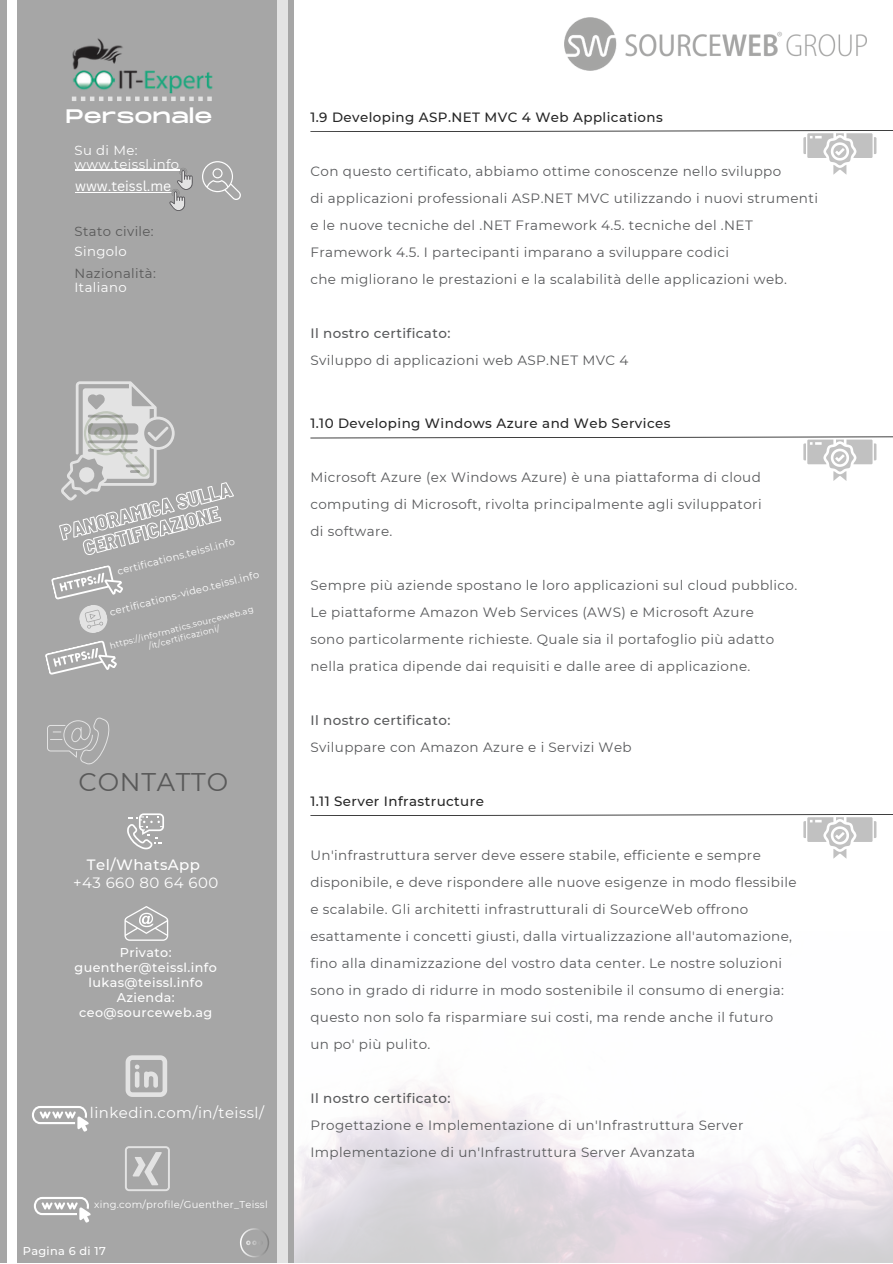
<style>
.page{position:relative;width:893px;height:1264px;background:#fff}
.page>*{position:absolute;margin:0;border:0;box-sizing:border-box;transform-origin:0 0}
.t1{font:25.5px "Montserrat";letter-spacing:.03em;color:#595959}
.t2{font:19.5px "Monument Extended";letter-spacing:.03em;color:#fff}
.t3{font:15px "Montserrat";letter-spacing:.03em;color:#fff}
.t4{font:500 15px "Montserrat";letter-spacing:.03em;color:#fff}
.t5{font:13.95px "Canva Sans";color:#fff}
.t6{font:13.5px/27px "Montserrat";letter-spacing:.03em;color:#58595b}
.t7{font:500 13.5px "Montserrat";letter-spacing:.03em;color:#262626}
.t8{font:500 13.5px "Montserrat";letter-spacing:.03em;color:#58595b}
.t9{font:13.2px/14.2px "Montserrat";letter-spacing:.03em;color:#fff}
.t10{font:13.2px "Montserrat";letter-spacing:.03em;color:#595959}
.t11{font:500 12.75px/14.9px "Montserrat";letter-spacing:.03em;color:#fff;text-align:center}
.t12{font:500 11.4px "Montserrat";letter-spacing:.03em;color:#fff}
.t13{font:10.05px "Montserrat";color:#fff}
.t14{font:9.9px "Montserrat";letter-spacing:.03em;color:#fff}
.t15{font:8.55px/9.9px "Montserrat";color:#fff;text-align:center}
</style>
<div class="page">
<div style="left:0;top:0;width:294px;height:1262px;background:#a6a6a6"></div>
<svg style="left:47px;top:717px;width:62px;height:47px"></svg>
<img style="left:72px;top:38px;width:141px;height:56px">
<svg style="left:72px;top:97px;width:140px;height:4px"></svg>
<svg style="left:240px;top:1228px;width:29px;height:30px"></svg>
<svg style="left:202px;top:161px;width:39px;height:39px"></svg>
<hr style="left:75px;top:192px;width:96px;height:1px;background:#fff">
<svg style="left:169px;top:168px;width:24px;height:43px"></svg>
<svg style="left:126px;top:1055px;width:41px;height:41px"></svg>
<svg style="left:32px;top:1106px;width:57px;height:25px"></svg>
<svg style="left:34px;top:1197px;width:57px;height:25px"></svg>
<svg style="left:125px;top:1146px;width:45px;height:45px"></svg>
<div style="left:7px;top:0;width:9px;height:1262px;background:#fff"></div>
<div style="left:277px;top:0;width:10px;height:1262px;background:#e3e3e3"></div>
<svg style="left:310px;top:130px;width:582px;height:45px"></svg>
<img style="left:564px;top:18px;width:301px;height:53px">
<svg style="left:310px;top:436px;width:582px;height:45px"></svg>
<svg style="left:310px;top:814px;width:582px;height:44px"></svg>
<svg style="left:127px;top:813px;width:37px;height:36px"></svg>
<svg style="left:124px;top:906px;width:44px;height:34px"></svg>
<svg style="left:45px;top:381px;width:189px;height:294px"></svg>
<hr style="left:75px;top:170px;width:104px;height:1px;background:#fff">
<h2 class="t2" style="left:66px;top:105px;width:148px">Personale</h2>
<p class="t9" style="left:75px;top:143px;width:106px">Su di Me: www.teissl.info</p>
<p class="t5" style="left:75px;top:176px;width:98px">www.teissl.me</p>
<p class="t10" style="left:75px;top:223px;width:81px">Stato civile:</p>
<p class="t9" style="left:75px;top:244px;width:54px">Singolo</p>
<p class="t10" style="left:75px;top:265px;width:83px">Nazionalità:</p>
<p class="t9" style="left:75px;top:280px;width:53px">Italiano</p>
<p class="t13" style="left:116px;top:565px;width:122px;rotate:-14deg">certifications.teissl.info</p>
<p class="t13" style="left:108px;top:605px;width:155px;rotate:-14deg">certifications-video.teissl.info</p>
<p class="t15" style="left:109px;top:640px;width:149px;rotate:-14deg">https://informatics.sourceweb.ag /it/certificazioni/</p>
<h1 class="t1" style="left:79px;top:766px;width:151px">CONTATTO</h1>
<p class="t4" style="left:87px;top:855px;width:115px">Tel/WhatsApp</p>
<p class="t3" style="left:73px;top:873px;width:147px">+43 660 80 64 600</p>
<p class="t4" style="left:87px;top:864px;width:115px">Tel/WhatsApp</p>
<p class="t3" style="left:73px;top:882px;width:147px">+43 660 80 64 600</p>
<p class="t11" style="left:74px;top:945px;width:144px">Privato: guenther@teissl.info lukas@teissl.info<br>Azienda: ceo@sourceweb.ag</p>
<p class="t3" style="left:90px;top:1103px;width:175px">linkedin.com/in/teissl/</p>
<p class="t14" style="left:94px;top:1198px;width:175px">xing.com/profile/Guenther_Teissl</p>
<p class="t12" style="left:23px;top:1243px;width:84px">Pagina 6 di 17</p>
<p class="t7" style="left:310px;top:109px;width:354px">1.9 Developing ASP.NET MVC 4 Web Applications</p>
<p class="t6" style="left:310px;top:157px;width:509px">Con questo certificato, abbiamo ottime conoscenze nello sviluppo<br>di applicazioni professionali ASP.NET MVC utilizzando i nuovi strumenti e le nuove tecniche del .NET Framework 4.5. tecniche del .NET Framework 4.5. I partecipanti imparano a sviluppare codici<br>che migliorano le prestazioni e la scalabilità delle applicazioni web.</p>
<p class="t8" style="left:310px;top:324px;width:141px">Il nostro certificato:</p>
<p class="t6" style="left:310px;top:346px;width:319px">Sviluppo di applicazioni web ASP.NET MVC 4</p>
<p class="t7" style="left:310px;top:415px;width:361px">1.10 Developing Windows Azure and Web Services</p>
<p class="t6" style="left:310px;top:463px;width:452px;text-align:justify">Microsoft Azure (ex Windows Azure) è una piattaforma di cloud computing di Microsoft, rivolta principalmente agli sviluppatori di software.</p>
<p class="t6" style="left:310px;top:571px;width:488px">Sempre più aziende spostano le loro applicazioni sul cloud pubblico.<br>Le piattaforme Amazon Web Services (AWS) e Microsoft Azure<br>sono particolarmente richieste. Quale sia il portafoglio più adatto nella pratica dipende dai requisiti e dalle aree di applicazione.</p>
<p class="t8" style="left:310px;top:711px;width:141px">Il nostro certificato:</p>
<p class="t6" style="left:310px;top:733px;width:323px">Sviluppare con Amazon Azure e i Servizi Web</p>
<p class="t7" style="left:310px;top:792px;width:175px">1.11 Server Infrastructure</p>
<p class="t6" style="left:310px;top:841px;width:487px">Un'infrastruttura server deve essere stabile, efficiente e sempre disponibile, e deve rispondere alle nuove esigenze in modo flessibile e scalabile. Gli architetti infrastrutturali di SourceWeb offrono esattamente i concetti giusti, dalla virtualizzazione all'automazione, fino alla dinamizzazione del vostro data center. Le nostre soluzioni sono in grado di ridurre in modo sostenibile il consumo di energia: questo non solo fa risparmiare sui costi, ma rende anche il futuro<br>un po' più pulito.</p>
<p class="t8" style="left:310px;top:1089px;width:141px">Il nostro certificato:</p>
<p class="t6" style="left:310px;top:1111px;width:434px">Progettazione e Implementazione di un'Infrastruttura Server<br>Implementazione di un'Infrastruttura Server Avanzata</p>
</div>
